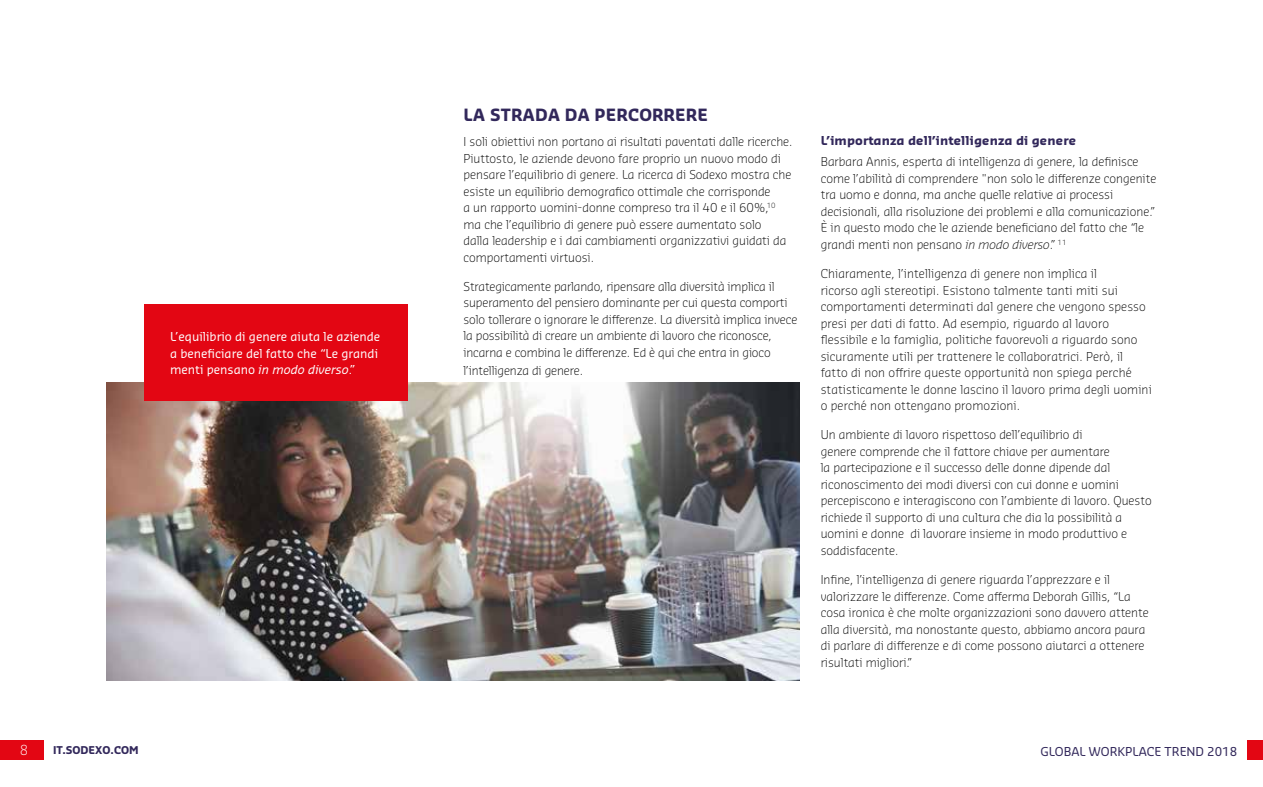
<style>
.page{position:relative;width:1263px;height:787px;background:#fff}
.page>*{position:absolute;margin:0;border:0;box-sizing:border-box;transform-origin:0 0}
.t1{font:700 16.5px "Sansa Pro";letter-spacing:.01em;color:#32285b}
.t2{font:300 13.5px "Sansa Pro";color:#fff}
.t3{font:300 12px/16.5px "Sansa Pro";color:#000}
.t4{font:12px/16.5px "Sansa Pro";color:#fff}
.t5{font:700 12px "Sansa Pro";letter-spacing:.01em;color:#32285b}
.t6{font:12px "Sansa Pro";color:#32285b}
.t7{font:700 10.5px "Sansa Pro";color:#32285b}
.s1{font-style:italic}
</style>
<div class="page">
<img style="left:106px;top:383px;width:693px;height:297px">
<div style="left:145px;top:304px;width:263px;height:97px;background:#e30613"></div>
<div style="left:0;top:740px;width:43px;height:20px;background:#e30613"></div>
<div style="left:1247px;top:740px;width:16px;height:20px;background:#e30613"></div>
<p class="t4" style="left:170px;top:328px;width:212px">L’equilibrio di genere aiuta le aziende a beneficiare del fatto che “Le grandi menti pensano <span class="s1">in modo diverso</span>.”</p>
<h1 class="t1" style="left:463px;top:104px;width:246px">LA STRADA DA PERCORRERE</h1>
<p class="t3" style="left:463px;top:133px;width:331px">I soli obiettivi non portano ai risultati paventati dalle ricerche.<br>Piuttosto, le aziende devono fare proprio un nuovo modo di pensare l’equilibrio di genere. La ricerca di Sodexo mostra che esiste un equilibrio demografico ottimale che corrisponde<br>a un rapporto uomini-donne compreso tra il 40 e il 60%,<sup>10 </sup>ma che l’equilibrio di genere può essere aumentato solo<br>dalla leadership e i dai cambiamenti organizzativi guidati da comportamenti virtuosi.</p>
<p class="t3" style="left:463px;top:278px;width:335px">Strategicamente parlando, ripensare alla diversità implica il superamento del pensiero dominante per cui questa comporti solo tollerare o ignorare le differenze. La diversità implica invece la possibilità di creare un ambiente di lavoro che riconosce, incarna e combina le differenze. Ed è qui che entra in gioco</p>
<p class="t3" style="left:463px;top:362px;width:121px">l’intelligenza di genere.</p>
<p class="t5" style="left:821px;top:133px;width:257px">L’importanza dell’intelligenza di genere</p>
<p class="t3" style="left:821px;top:153px;width:337px">Barbara Annis, esperta di intelligenza di genere, la definisce come l’abilità di comprendere "non solo le differenze congenite tra uomo e donna, ma anche quelle relative ai processi decisionali, alla risoluzione dei problemi e alla comunicazione.” È in questo modo che le aziende beneficiano del fatto che “le grandi menti non pensano <span class="s1">in modo diverso</span>.” <sup>11</sup></p>
<p class="t3" style="left:821px;top:265px;width:332px">Chiaramente, l’intelligenza di genere non implica il<br>ricorso agli stereotipi. Esistono talmente tanti miti sui comportamenti determinati dal genere che vengono spesso presi per dati di fatto. Ad esempio, riguardo al lavoro flessibile e la famiglia, politiche favorevoli a riguardo sono sicuramente utili per trattenere le collaboratrici. Però, il fatto di non offrire queste opportunità non spiega perché statisticamente le donne lascino il lavoro prima degli uomini o perché non ottengano promozioni.</p>
<p class="t3" style="left:821px;top:426px;width:332px">Un ambiente di lavoro rispettoso dell’equilibrio di<br>genere comprende che il fattore chiave per aumentare<br>la partecipazione e il successo delle donne dipende dal riconoscimento dei modi diversi con cui donne e uomini percepiscono e interagiscono con l’ambiente di lavoro. Questo richiede il supporto di una cultura che dia la possibilità a uomini e donne di lavorare insieme in modo produttivo e soddisfacente.</p>
<p class="t3" style="left:821px;top:571px;width:330px">Infine, l’intelligenza di genere riguarda l’apprezzare e il valorizzare le differenze. Come afferma Deborah Gillis, “La cosa ironica è che molte organizzazioni sono davvero attente alla diversità, ma nonostante questo, abbiamo ancora paura di parlare di differenze e di come possono aiutarci a ottenere risultati migliori.”</p>
<p class="t2" style="left:20px;top:741px;width:10px">8</p>
<p class="t7" style="left:53px;top:743px;width:87px">IT.SODEXO.COM</p>
<p class="t6" style="left:1040px;top:743px;width:198px">GLOBAL WORKPLACE TREND 2018</p>
</div>
